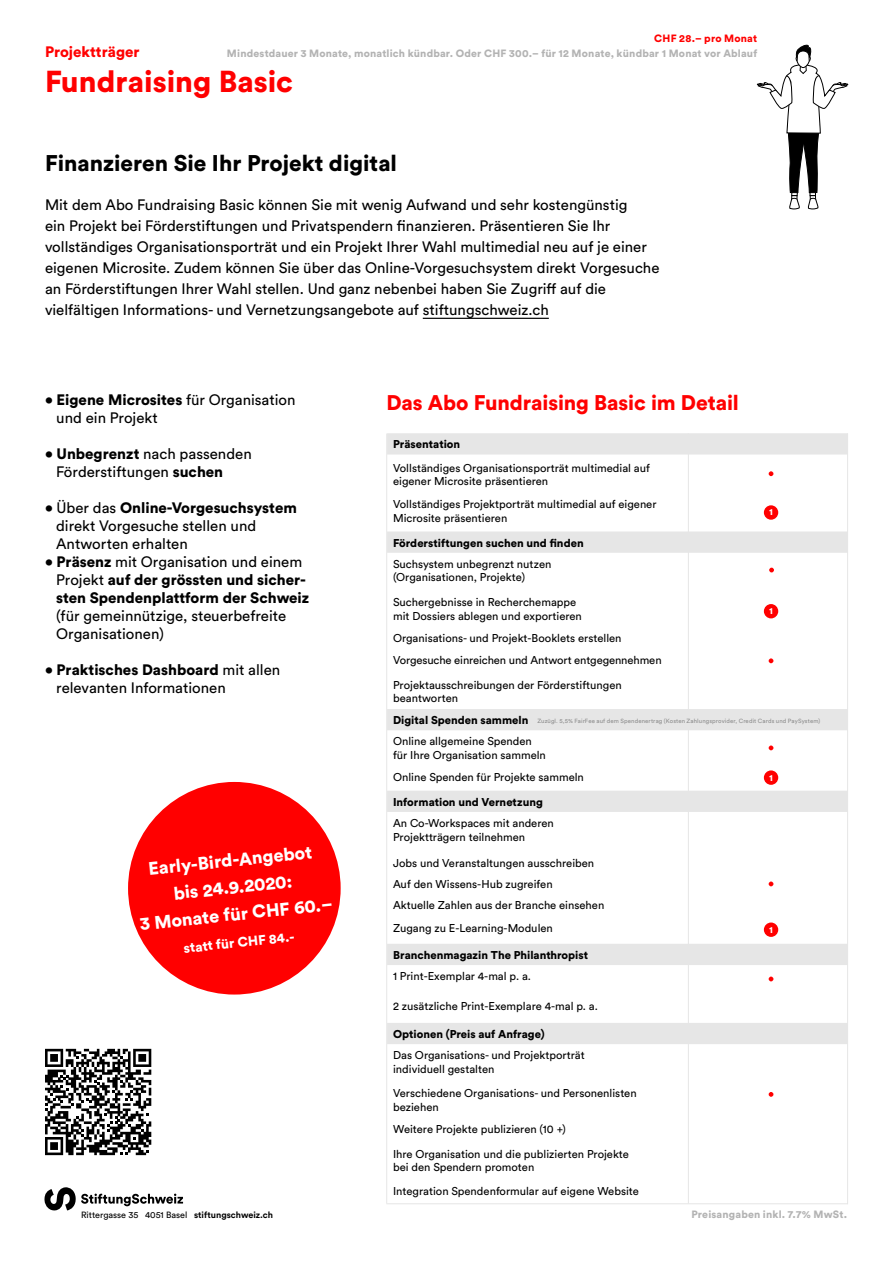
<style>
.page{position:relative;width:893px;height:1263px;background:#fff}
.page>*{position:absolute;margin:0;border:0;box-sizing:border-box;transform-origin:0 0}
.t1{font:900 30px "Circular Std";color:#f00}
.t2{font:900 22.5px "Circular Std";color:#000}
.t3{font:900 21px "Circular Std";letter-spacing:-.005em;color:#f00}
.t4{font:900 18px/27px "Circular Std";color:#fff;text-align:center}
.t5{font:15px/18px "Circular Std";color:#000}
.t6{font:900 15px/18px "Circular Std";color:#000}
.t7{font:900 15px "Circular Std";color:#f00}
.t8{font:900 13.5px "Circular Std";color:#fff}
.t9{font:11.25px/13.5px "Circular Std";color:#000}
.t10{font:900 11.25px "Circular Std";color:#000}
.t11{font:900 10.5px "Circular Std";letter-spacing:.015em;color:#b3b3b3}
.t12{font:900 10.5px "Circular Std";letter-spacing:.02em;color:#f00}
.t13{font:9px "Circular Std";color:#000}
.t14{font:900 9px "Circular Std";color:#fff}
.t15{font:6px "Circular Std";letter-spacing:.015em;color:#8c8c8c}
.s1{font-weight:900}
.s2{font-weight:400}
.s3{font-weight:700}
</style>
<div class="page">
<svg style="left:757px;top:44px;width:91px;height:165px"></svg>
<svg style="left:44px;top:1187px;width:139px;height:24px"></svg>
<hr style="left:423px;top:318px;width:126px;height:1px;background:#000">
<svg style="left:45px;top:1049px;width:106px;height:106px"></svg>
<svg style="left:387px;top:433px;width:460px;height:611px"></svg>
<svg style="left:769px;top:471px;width:4px;height:5px"></svg>
<svg style="left:769px;top:568px;width:5px;height:4px"></svg>
<svg style="left:769px;top:658px;width:4px;height:5px"></svg>
<svg style="left:769px;top:745px;width:4px;height:5px"></svg>
<svg style="left:769px;top:881px;width:4px;height:5px"></svg>
<svg style="left:769px;top:976px;width:4px;height:5px"></svg>
<svg style="left:769px;top:1092px;width:4px;height:5px"></svg>
<hr style="left:386px;top:433px;width:1px;height:770px;background:#e6e6e6">
<hr style="left:847px;top:433px;width:1px;height:771px;background:#e6e6e6">
<hr style="left:386px;top:1203px;width:462px;height:1px;background:#e6e6e6">
<div style="left:764px;top:770px;width:14px;height:15px;background:#f00;border-radius:50%"></div>
<div style="left:764px;top:922px;width:14px;height:15px;background:#f00;border-radius:50%"></div>
<div style="left:764px;top:505px;width:14px;height:15px;background:#f00;border-radius:50%"></div>
<div style="left:764px;top:604px;width:14px;height:14px;background:#f00;border-radius:50%"></div>
<hr style="left:688px;top:433px;width:1px;height:770px;background:#e6e6e6">
<div style="left:128px;top:782px;width:213px;height:212px;background:#f00;border-radius:50%"></div>
<p class="t12" style="left:654px;top:31px;width:104px">CHF 28.– pro Monat</p>
<p class="t11" style="left:227px;top:46px;width:532px">Mindestdauer 3 Monate, monatlich kündbar. Oder CHF 300.– für 12 Monate, kündbar 1 Monat vor Ablauf</p>
<h3 class="t7" style="left:45px;top:42px;width:96px">Projektträger</h3>
<h1 class="t1" style="left:45px;top:61px;width:250px">Fundraising Basic</h1>
<h2 class="t2" style="left:45px;top:148px;width:354px">Finanzieren Sie Ihr Projekt digital</h2>
<p class="t5" style="left:45px;top:194px;width:616px;line-height:21px">Mit dem Abo Fundraising Basic können Sie mit wenig Aufwand und sehr kostengünstig<br>ein Projekt bei Förderstiftungen und Privatspendern finanzieren. Präsentieren Sie Ihr vollständiges Organisationsporträt und ein Projekt Ihrer Wahl multimedial neu auf je einer eigenen Microsite. Zudem können Sie über das Online-Vorgesuchsystem direkt Vorgesuche an Förderstiftungen Ihrer Wahl stellen. Und ganz nebenbei haben Sie Zugriff auf die vielfältigen Informations- und Vernetzungsangebote auf stiftungschweiz.ch</p>
<h3 class="t5" style="left:56px;top:391px;width:241px;text-indent:-11px"><span class="s1">• Eigene Microsites</span> für Organisation und ein Projekt</h3>
<h3 class="t5" style="left:56px;top:445px;width:197px;text-indent:-11px"><span class="s1">• Unbegrenzt</span> nach passenden<br>Förderstiftungen <span class="s1">suchen</span></h3>
<h3 class="t5" style="left:56px;top:499px;width:242px;text-indent:-11px"><span class="s1">•</span> Über das <span class="s1">Online-Vorgesuchsystem </span>direkt Vorgesuche stellen und<br>Antworten erhalten</h3>
<h3 class="t6" style="left:56px;top:553px;width:255px;text-indent:-11px">• Präsenz <span class="s2">mit Organisation und einem<br>Projekt</span> auf der grössten und sicher&shy;sten Spendenplattform der Schweiz</h3>
<h3 class="t5" style="left:56px;top:607px;width:232px">(für gemeinnützige, steuerbefreite<br>Organisationen)</h3>
<h3 class="t5" style="left:56px;top:661px;width:225px;text-indent:-11px"><span class="s1">• Praktisches Dashboard</span> mit allen relevanten Informationen</h3>
<h3 class="t4" style="left:133px;top:856px;width:195px;rotate:-6deg">Early-Bird-Angebot bis 24.9.2020:<br>3 Monate für CHF 60.–</h3>
<p class="t8" style="left:183px;top:939px;width:113px;rotate:-6deg">statt für CHF 84.-</p>
<p class="t13" style="left:81px;top:1209px;width:194px">Rittergasse 35 4051 Basel <span class="s3">stiftungschweiz.ch</span></p>
<h3 class="t3" style="left:386px;top:389px;width:354px">Das Abo Fundraising Basic im Detail</h3>
<p class="t10" style="left:393px;top:437px;width:69px">Präsentation</p>
<p class="t9" style="left:393px;top:461px;width:258px">Vollständiges Organisationsporträt multimedial auf eigener Microsite präsentieren</p>
<p class="t9" style="left:393px;top:497px;width:265px">Vollständiges Projektporträt multimedial auf eigener<br>Microsite präsentieren</p>
<p class="t10" style="left:393px;top:535px;width:192px">Förderstiftungen suchen und finden</p>
<p class="t9" style="left:393px;top:557px;width:160px">Suchsystem unbegrenzt nutzen (Organisationen, Projekte)</p>
<p class="t9" style="left:393px;top:595px;width:190px">Suchergebnisse in Recherchemappe mit Dossiers ablegen und exportieren</p>
<p class="t9" style="left:393px;top:628px;width:270px;line-height:21.3px">Organisations- und Projekt-Booklets erstellen<br>Vorgesuche einreichen und Antwort entgegennehmen</p>
<p class="t9" style="left:393px;top:678px;width:230px">Projektausschreibungen der Förderstiftungen beantworten</p>
<p class="t10" style="left:393px;top:713px;width:137px">Digital Spenden sammeln</p>
<p class="t9" style="left:393px;top:735px;width:154px">Online allgemeine Spenden für Ihre Organisation sammeln</p>
<p class="t9" style="left:393px;top:770px;width:192px">Online Spenden für Projekte sammeln</p>
<p class="t10" style="left:393px;top:794px;width:151px">Information und Vernetzung</p>
<p class="t9" style="left:393px;top:816px;width:162px">An Co-Workspaces mit anderen<br>Projektträgern teilnehmen</p>
<p class="t9" style="left:393px;top:852px;width:213px;line-height:21.3px">Jobs und Veranstaltungen ausschreiben<br>Auf den Wissens-Hub zugreifen<br>Aktuelle Zahlen aus der Branche einsehen</p>
<p class="t9" style="left:393px;top:921px;width:161px">Zugang zu E-Learning-Modulen</p>
<p class="t10" style="left:393px;top:947px;width:196px">Branchenmagazin The Philanthropist</p>
<p class="t9" style="left:393px;top:969px;width:139px">1 Print-Exemplar 4-mal p. a.</p>
<p class="t9" style="left:393px;top:999px;width:206px">2 zusätzliche Print-Exemplare 4-mal p. a.</p>
<p class="t10" style="left:393px;top:1026px;width:153px">Optionen (Preis auf Anfrage)</p>
<p class="t9" style="left:393px;top:1048px;width:193px">Das Organisations- und Projektporträt individuell gestalten</p>
<p class="t9" style="left:393px;top:1086px;width:245px">Verschiedene Organisations- und Personenlisten beziehen</p>
<p class="t9" style="left:393px;top:1117px;width:237px;line-height:24.6px">Weitere Projekte publizieren (10 +)<br>Ihre Organisation und die publizierten Projekte</p>
<p class="t9" style="left:393px;top:1155px;width:247px;line-height:23.9px">bei den Spendern promoten<br>Integration Spendenformular auf eigene Website</p>
<p class="t14" style="left:769px;top:506px;width:5px">1</p>
<p class="t14" style="left:769px;top:605px;width:5px">1</p>
<p class="t15" style="left:537px;top:717px;width:284px">Zuzügl. 5,5% FairFee auf dem Spendenertrag (Kosten Zahlungsprovider, Credit Cards und PaySystem)</p>
<p class="t14" style="left:769px;top:771px;width:5px">1</p>
<p class="t14" style="left:769px;top:923px;width:5px">1</p>
<p class="t11" style="left:691px;top:1207px;width:157px">Preisangaben inkl. 7.7% MwSt.</p>
</div>
